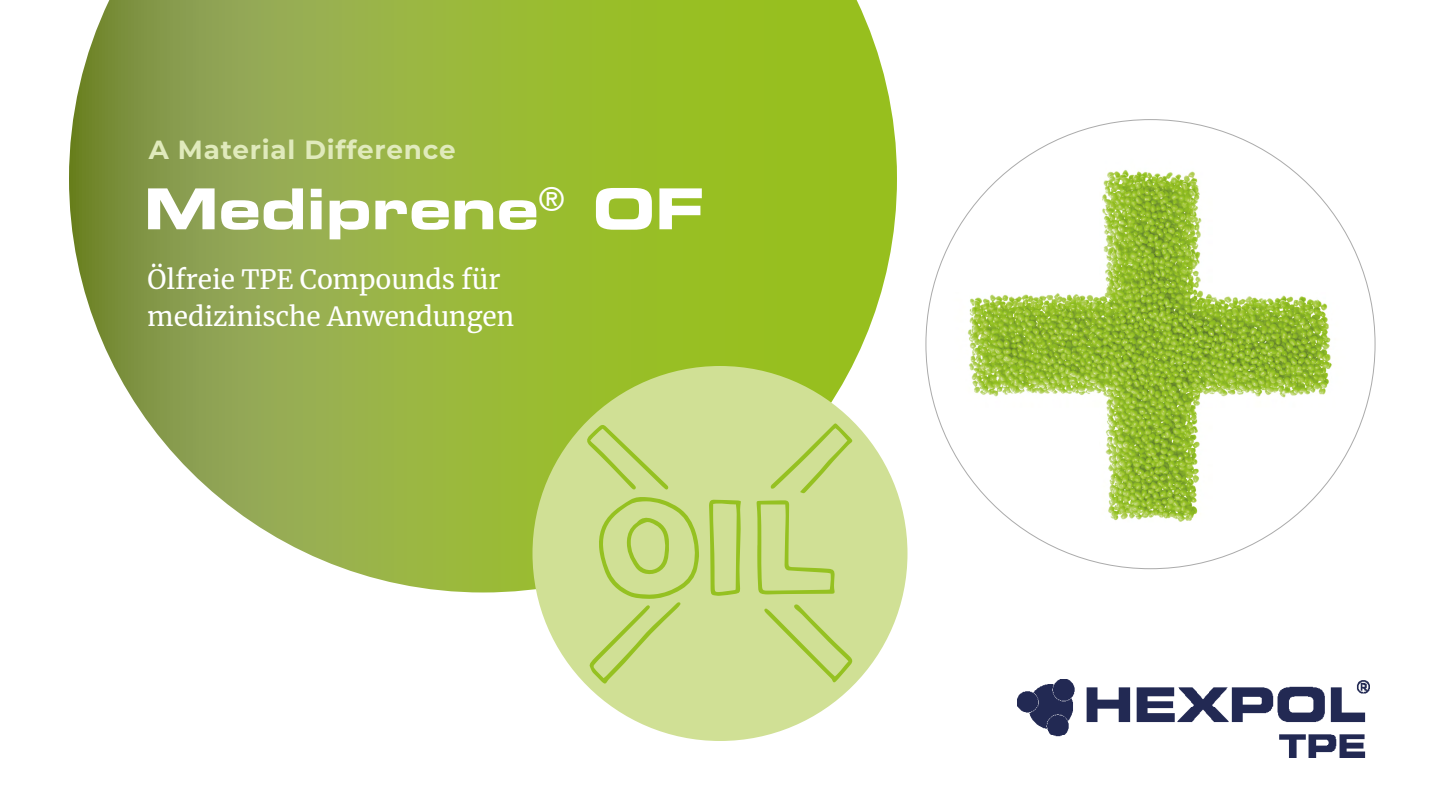
<style>
.page{position:relative;width:1440px;height:810px;background:#fff}
.page>*{position:absolute;margin:0;border:0;box-sizing:border-box;transform-origin:0 0}
.t1{font:56.25px "Eurostile Bold Extended Two";color:#fff}
.t2{font:26.25px/37.5px "Merriweather";color:#fff}
.t3{font:700 26.25px "Montserrat";letter-spacing:.03em;color:#e0eabc}
</style>
<div class="page">
<img style="left:1017px;top:680px;width:353px;height:77px">
<svg style="left:69px;top:0;width:828px;height:592px;background:#a1bb50"></svg>
<img style="left:929px;top:121px;width:443px;height:447px">
<div style="left:532px;top:366px;width:376px;height:375px;background:#d0e095;border-radius:50%"></div>
<svg style="left:756px;top:500px;width:79px;height:94px"></svg>
<svg style="left:709px;top:500px;width:32px;height:96px"></svg>
<svg style="left:764px;top:604px;width:88px;height:79px"></svg>
<svg style="left:771px;top:423px;width:81px;height:71px"></svg>
<svg style="left:587px;top:425px;width:82px;height:65px"></svg>
<svg style="left:589px;top:497px;width:110px;height:187px"></svg>
<p class="t3" style="left:149px;top:130px;width:308px">A Material Difference</p>
<h1 class="t1" style="left:144px;top:169px;width:563px">Mediprene<sup>®</sup> OF</h1>
<p class="t2" style="left:148px;top:260px;width:368px">Ölfreie TPE Compounds für medizinische Anwendungen</p>
</div>
